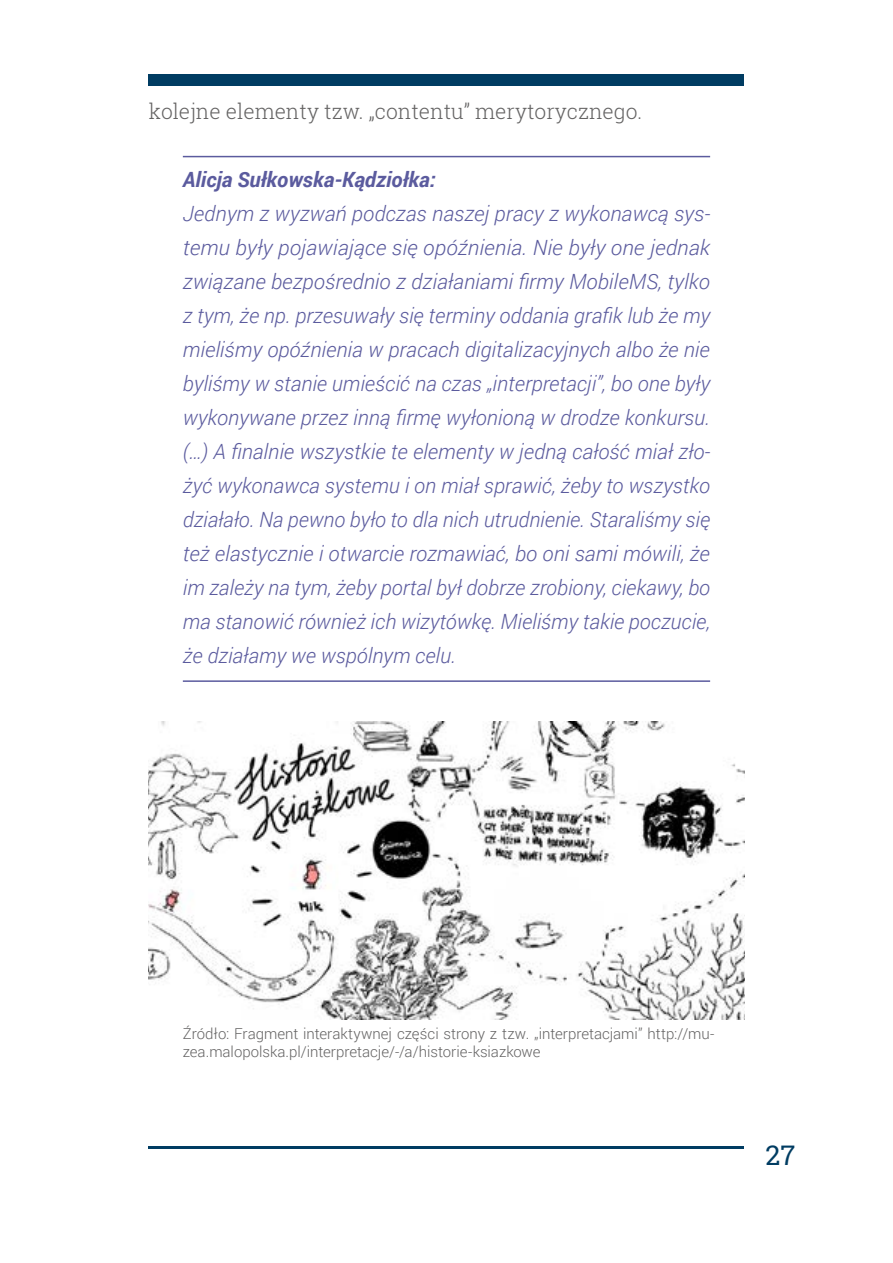
<style>
.page{position:relative;width:893px;height:1263px;background:#fff}
.page>*{position:absolute;margin:0;border:0;box-sizing:border-box;transform-origin:0 0}
.t1{font:27px "Roboto Slab";color:#003c62}
.t2{font:italic 300 21px/34px "Roboto";color:#5b5b9e;text-align:justify}
.t3{font:300 21px "Roboto Slab";color:#646363}
.t4{font:italic 700 21px "Roboto";color:#5b5b9e}
.t5{font:300 15px/18px "Roboto";color:#646363}
</style>
<div class="page">
<div style="left:149px;top:74px;width:595px;height:11px;background:#003c62"></div>
<hr style="left:149px;top:1145px;width:595px;height:3px;background:#003c62">
<hr style="left:183px;top:156px;width:527px;height:1px;background:#5b5b9e">
<hr style="left:183px;top:680px;width:527px;height:2px;background:#5b5b9e">
<img style="left:149px;top:722px;width:595px;height:297px">
<p class="t3" style="left:149px;top:97px;width:495px">kolejne elementy tzw. „contentu” merytorycznego.</p>
<p class="t4" style="left:183px;top:165px;width:254px">Alicja Sułkowska-Kądziołka:</p>
<p class="t2" style="left:183px;top:196px;width:529px">Jednym z wyzwań podczas naszej pracy z wykonawcą sys&shy;temu były pojawiające się opóźnienia. Nie były one jednak związane bezpośrednio z działaniami firmy MobileMS, tylko z tym, że np. przesuwały się terminy oddania grafik lub że my mieliśmy opóźnienia w pracach digitalizacyjnych albo że nie byliśmy w stanie umieścić na czas „interpretacji”, bo one były wykonywane przez inną firmę wyłonioną w drodze konkursu. (…) A finalnie wszystkie te elementy w jedną całość miał zło&shy;żyć wykonawca systemu i on miał sprawić, żeby to wszystko działało. Na pewno było to dla nich utrudnienie. Staraliśmy się też elastycznie i otwarcie rozmawiać, bo oni sami mówili, że im zależy na tym, żeby portal był dobrze zrobiony, ciekawy, bo ma stanowić również ich wizytówkę. Mieliśmy takie poczucie, że działamy we wspólnym celu.</p>
<p class="t5" style="left:183px;top:1024px;width:533px">Źródło: Fragment interaktywnej części strony z tzw. „interpretacjami” http://mu&shy;zea.malopolska.pl/interpretacje/-/a/historie-ksiazkowe</p>
<p class="t1" style="left:765px;top:1136px;width:31px">27</p>
</div>
